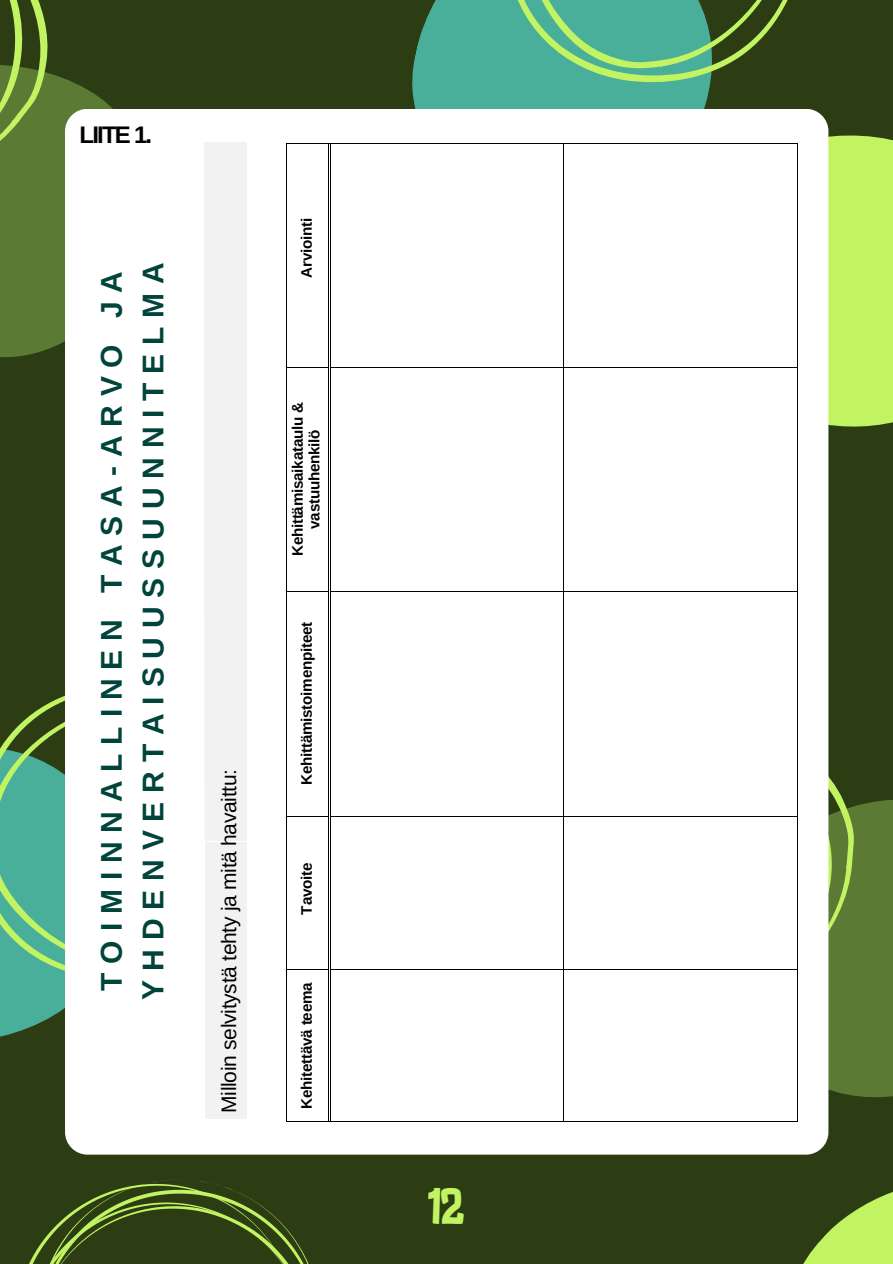
<style>
.page{position:relative;width:893px;height:1264px;background:#fff}
.page>*{position:absolute;margin:0;border:0;box-sizing:border-box;transform-origin:0 0}
.t1{font:46.5px "Luducudu";color:#c1f362}
.t2{font:700 30px/41.7px "Arimo";letter-spacing:.295em;color:#01443c}
.t3{font:700 24px "Arimo";letter-spacing:-.075em;color:#000}
.t4{font:21px "Arimo";letter-spacing:-.015em;color:#000}
.t5{font:700 15.15px/16.5px "Arimo";letter-spacing:-.015em;color:#000;text-align:center}
</style>
<div class="page">
<div style="left:0;top:0;width:892px;height:1263px;background:#2c3d13"></div>
<svg style="left:0;top:74px;width:113px;height:284px;background:#567532"></svg>
<svg style="left:0;top:978px;width:65px;height:59px"></svg>
<svg style="left:0;top:0;width:51px;height:189px"></svg>
<svg style="left:0;top:695px;width:65px;height:275px;fill:#49af9a"></svg>
<svg style="left:412px;top:0;width:69px;height:109px;background:#46a38c"></svg>
<svg style="left:818px;top:112px;width:74px;height:352px;fill:#c1f362"></svg>
<svg style="left:481px;top:0;width:337px;height:112px"></svg>
<svg style="left:659px;top:1077px;width:233px;height:78px"></svg>
<svg style="left:828px;top:675px;width:62px;height:385px;fill:#5b7b35"></svg>
<div style="left:65px;top:109px;width:763px;height:1045px;background:#fff;border-radius:23px"></div>
<svg style="left:29px;top:1179px;width:279px;height:84px"></svg>
<div style="left:204px;top:842px;width:43px;height:277px;background:#f2f2f2"></div>
<div style="left:204px;top:142px;width:43px;height:699px;background:#f2f2f2"></div>
<hr style="left:204px;top:842px;width:1px;height:277px;background:#fff">
<hr style="left:286px;top:969px;width:1px;height:152px;background:#000">
<hr style="left:286px;top:816px;width:1px;height:152px;background:#000">
<hr style="left:286px;top:592px;width:1px;height:224px;background:#000">
<hr style="left:286px;top:368px;width:1px;height:223px;background:#000">
<hr style="left:286px;top:143px;width:1px;height:224px;background:#000">
<hr style="left:286px;top:1121px;width:42px;height:1px;background:#000">
<hr style="left:286px;top:968px;width:42px;height:1px;background:#000">
<hr style="left:286px;top:816px;width:42px;height:1px;background:#000">
<hr style="left:286px;top:591px;width:42px;height:1px;background:#000">
<hr style="left:286px;top:367px;width:42px;height:1px;background:#000">
<hr style="left:286px;top:143px;width:42px;height:1px;background:#000">
<hr style="left:328px;top:969px;width:1px;height:152px;background:#000">
<hr style="left:330px;top:969px;width:1px;height:152px;background:#000">
<hr style="left:328px;top:816px;width:1px;height:151px;background:#000">
<hr style="left:330px;top:816px;width:1px;height:151px;background:#000">
<hr style="left:328px;top:592px;width:1px;height:223px;background:#000">
<hr style="left:330px;top:592px;width:1px;height:223px;background:#000">
<hr style="left:328px;top:368px;width:1px;height:222px;background:#000">
<hr style="left:330px;top:368px;width:1px;height:222px;background:#000">
<hr style="left:328px;top:143px;width:1px;height:223px;background:#000">
<hr style="left:330px;top:143px;width:1px;height:223px;background:#000">
<hr style="left:330px;top:1121px;width:233px;height:1px;background:#000">
<hr style="left:330px;top:968px;width:233px;height:1px;background:#000">
<hr style="left:330px;top:816px;width:233px;height:1px;background:#000">
<hr style="left:330px;top:591px;width:233px;height:1px;background:#000">
<hr style="left:330px;top:367px;width:233px;height:1px;background:#000">
<hr style="left:330px;top:143px;width:233px;height:1px;background:#000">
<hr style="left:563px;top:969px;width:1px;height:152px;background:#000">
<hr style="left:563px;top:816px;width:1px;height:152px;background:#000">
<hr style="left:563px;top:592px;width:1px;height:224px;background:#000">
<hr style="left:563px;top:368px;width:1px;height:223px;background:#000">
<hr style="left:563px;top:143px;width:1px;height:224px;background:#000">
<hr style="left:564px;top:1121px;width:233px;height:1px;background:#000">
<svg style="left:716px;top:1117px;width:176px;height:146px"></svg>
<hr style="left:797px;top:969px;width:1px;height:152px;background:#000">
<hr style="left:564px;top:968px;width:233px;height:1px;background:#000">
<hr style="left:797px;top:816px;width:1px;height:152px;background:#000">
<hr style="left:564px;top:816px;width:233px;height:1px;background:#000">
<hr style="left:797px;top:592px;width:1px;height:224px;background:#000">
<hr style="left:564px;top:591px;width:233px;height:1px;background:#000">
<hr style="left:797px;top:368px;width:1px;height:223px;background:#000">
<hr style="left:564px;top:367px;width:233px;height:1px;background:#000">
<hr style="left:797px;top:143px;width:1px;height:224px;background:#000">
<hr style="left:564px;top:143px;width:233px;height:1px;background:#000">
<h3 class="t3" style="left:79px;top:121px;width:74px">LIITE 1.</h3>
<h2 class="t2" style="left:91px;top:999px;width:738px;rotate:-90deg">TOIMINNALLINEN TASA-ARVO JA<br>YHDENVERTAISUUSSUUNNITELMA</h2>
<h3 class="t4" style="left:217px;top:1112px;width:345px;rotate:-90deg">Milloin selvitystä tehty ja mitä havaittu:</h3>
<p class="t5" style="left:298px;top:277px;width:61px;rotate:-90deg">Arviointi</p>
<p class="t5" style="left:289px;top:556px;width:156px;rotate:-90deg">Kehittämisaikataulu &amp; vastuuhenkilö</p>
<p class="t5" style="left:298px;top:785px;width:165px;rotate:-90deg">Kehittämistoimenpiteet</p>
<p class="t5" style="left:298px;top:914px;width:53px;rotate:-90deg">Tavoite</p>
<p class="t5" style="left:298px;top:1108px;width:128px;rotate:-90deg">Kehitettävä teema</p>
<h1 class="t1" style="left:428px;top:1166px;width:38px">12</h1>
</div>
